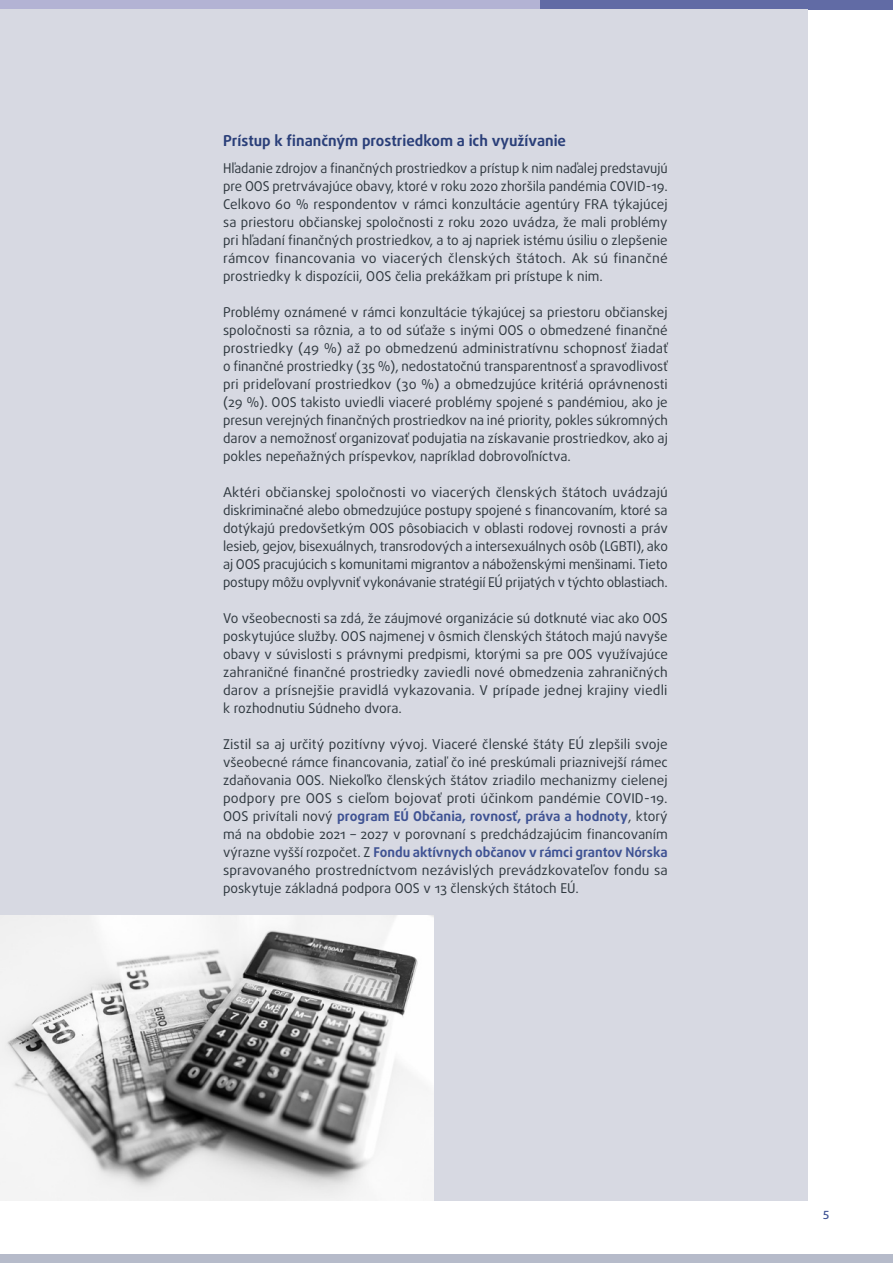
<style>
.page{position:relative;width:893px;height:1263px;background:#fff}
.page>*{position:absolute;margin:0;border:0;box-sizing:border-box;transform-origin:0 0}
.key_findings_subtitl{font:700 15px "Daxline Pro";color:#2a3f79}
.body_text{font:13.5px/18px "Daxline Pro";color:#2f383f;text-align:justify}
.t1{font:500 11.25px "Daxline Pro";color:#3e5293}
.s1{font-weight:700;color:#3e5293}
</style>
<div class="page">
<div style="left:0;top:1254px;width:893px;height:9px;background:#b6bbca"></div>
<div style="left:540px;top:0;width:353px;height:10px;background:#616ba5"></div>
<div style="left:0;top:0;width:540px;height:10px;background:#b3b3d4"></div>
<div style="left:0;top:9px;width:808px;height:1192px;background:#d7d9e2"></div>
<img style="left:0;top:915px;width:434px;height:286px">
<h2 class="key_findings_subtitl" style="left:223px;top:130px;width:345px">Prístup k finančným prostriedkom a ich využívanie</h2>
<p class="body_text" style="left:223px;top:159px;width:446px">Hľadanie zdrojov a finančných prostriedkov a prístup k nim naďalej predstavujú pre OOS pretrvávajúce obavy, ktoré v roku 2020 zhoršila pandémia COVID-19.<br>Celkovo 60 % respondentov v rámci konzultácie agentúry FRA týkajúcej sa priestoru občianskej spoločnosti z roku 2020 uvádza, že mali problémy pri hľadaní finančných prostriedkov, a to aj napriek istému úsiliu o zlepšenie rámcov financovania vo viacerých členských štátoch. Ak sú finančné prostriedky k dispozícii, OOS čelia prekážkam pri prístupe k nim.</p>
<p class="body_text" style="left:223px;top:303px;width:446px">Problémy oznámené v rámci konzultácie týkajúcej sa priestoru občianskej spoločnosti sa rôznia, a to od súťaže s inými OOS o obmedzené finančné prostriedky (49 %) až po obmedzenú administratívnu schopnosť žiadať o finančné prostriedky (35 %), nedostatočnú transparentnosť a spravodlivosť pri prideľovaní prostriedkov (30 %) a obmedzujúce kritériá oprávnenosti (29 %). OOS takisto uviedli viaceré problémy spojené s pandémiou, ako je presun verejných finančných prostriedkov na iné priority, pokles súkromných darov a nemožnosť organizovať podujatia na získavanie prostriedkov, ako aj pokles nepeňažných príspevkov, napríklad dobrovoľníctva.</p>
<p class="body_text" style="left:223px;top:483px;width:446px">Aktéri občianskej spoločnosti vo viacerých členských štátoch uvádzajú diskriminačné alebo obmedzujúce postupy spojené s financovaním, ktoré sa dotýkajú predovšetkým OOS pôsobiacich v oblasti rodovej rovnosti a práv lesieb, gejov, bisexuálnych, transrodových a intersexuálnych osôb (LGBTI), ako aj OOS pracujúcich s komunitami migrantov a náboženskými menšinami. Tieto postupy môžu ovplyvniť vykonávanie stratégií EÚ prijatých v týchto oblastiach.</p>
<p class="body_text" style="left:223px;top:609px;width:446px">Vo všeobecnosti sa zdá, že záujmové organizácie sú dotknuté viac ako OOS poskytujúce služby. OOS najmenej v ôsmich členských štátoch majú navyše obavy v súvislosti s právnymi predpismi, ktorými sa pre OOS využívajúce zahraničné finančné prostriedky zaviedli nové obmedzenia zahraničných darov a prísnejšie pravidlá vykazovania. V prípade jednej krajiny viedli k rozhodnutiu Súdneho dvora.</p>
<p class="body_text" style="left:223px;top:735px;width:446px">Zistil sa aj určitý pozitívny vývoj. Viaceré členské štáty EÚ zlepšili svoje všeobecné rámce financovania, zatiaľ čo iné preskúmali priaznivejší rámec zdaňovania OOS. Niekoľko členských štátov zriadilo mechanizmy cielenej podpory pre OOS s cieľom bojovať proti účinkom pandémie COVID-19.<br>OOS privítali nový <span class="s1">program EÚ Občania, rovnosť, práva a hodnoty</span>, ktorý má na obdobie 2021 – 2027 v porovnaní s predchádzajúcim financovaním výrazne vyšší rozpočet. Z <span class="s1">Fondu aktívnych občanov v rámci grantov Nórska </span>spravovaného prostredníctvom nezávislých prevádzkovateľov fondu sa poskytuje základná podpora OOS v 13 členských štátoch EÚ.</p>
<p class="t1" style="left:823px;top:1207px;width:8px">5</p>
</div>
